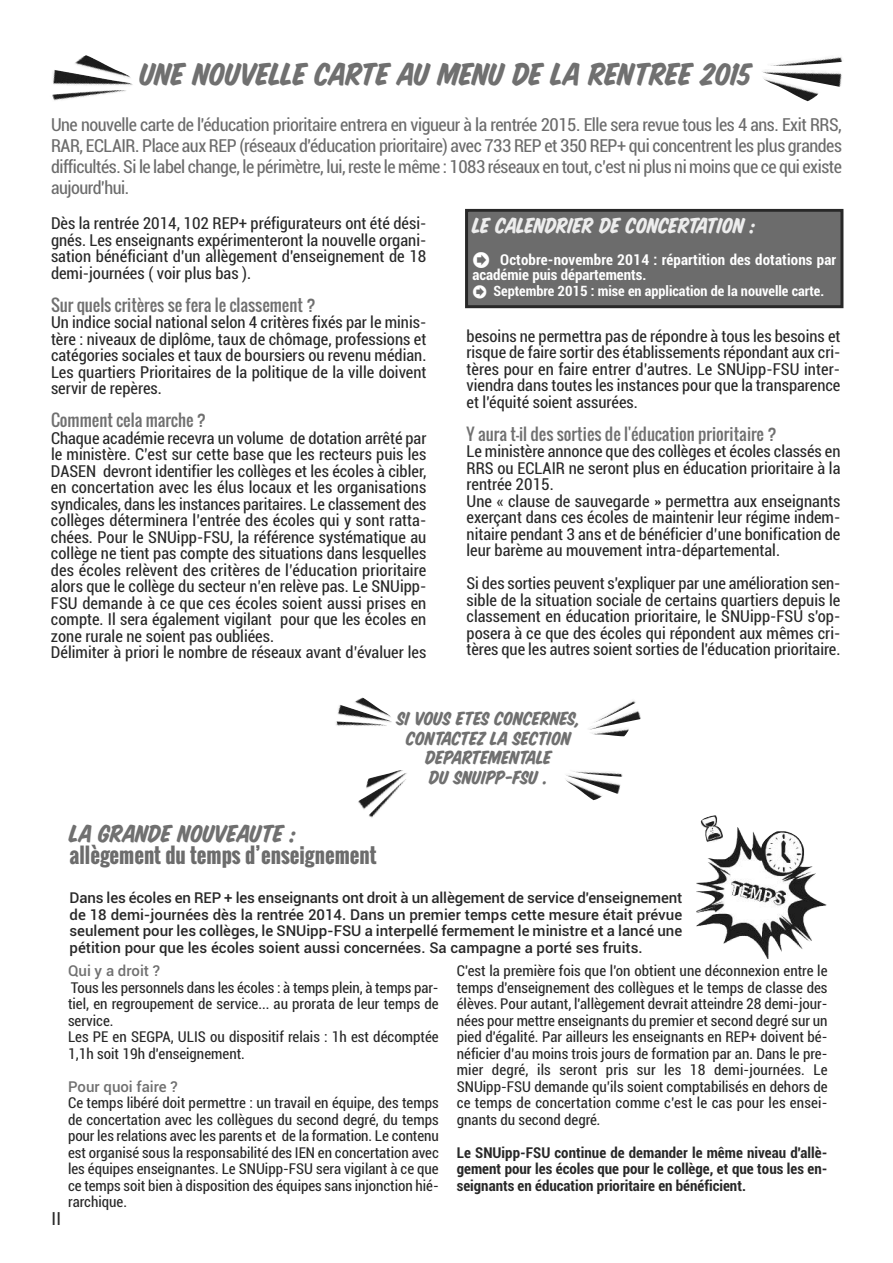
<style>
.page{position:relative;width:893px;height:1263px;background:#fff}
.page>*{position:absolute;margin:0;border:0;box-sizing:border-box;transform-origin:0 0}
.t1{font:34.8px "House Sampler House Slant";letter-spacing:-.01em;color:#707070}
.t2{font:27px "House Sampler House Slant";letter-spacing:-.01em;color:#707070}
.t3{font:24px "House Sampler House Slant";letter-spacing:-.005em;color:#ededed}
.t4{font:21px/19.5px "House Sampler House Slant";letter-spacing:-.005em;color:#707070;text-align:center}
.t5{font:700 21px "Oswald";color:#6c6c6c}
.t6{font:condensed 18px/21px "Roboto";letter-spacing:-.025em;color:#6c6c6c;text-align:justify}
.t7{font:18px "Helvetica";color:#282828}
.t8{font:condensed 16.5px/16.5px "Roboto";color:#282828;text-align:justify}
.t9{font:16.5px "Oswald";color:#707070}
.t10{font:condensed 15px/16.5px "Roboto";color:#282828;text-align:justify}
.t11{font:500 15px/16.5px "Roboto";color:#282828;text-align:justify}
.t12{font:700 condensed 15px/16.5px "Roboto";color:#282828;text-align:justify}
.t13{font:700 condensed 15px/15.8px "Roboto";letter-spacing:.01em;color:#fff}
.t14{font:500 15px "Roboto";color:#707070}
.t15{font:700 condensed 14.4px "Roboto";color:#fff}
.s1{font-family:"J Cfg";font-weight:400;font-stretch:normal;font-size:17.25px}
.s2{font-family:"J Cfg";font-weight:400;font-stretch:normal}
.s3{font-style:italic}
</style>
<div class="page">
<div style="left:468px;top:212px;width:372px;height:93px;background:#6c6c6c"></div>
<div style="left:465px;top:209px;width:378px;height:99px;border:3px solid #282828"></div>
<img style="left:762px;top:57px;width:80px;height:44px">
<img style="left:52px;top:55px;width:81px;height:46px">
<img style="left:696px;top:815px;width:131px;height:144px">
<img style="left:566px;top:771px;width:57px;height:29px">
<img style="left:336px;top:697px;width:56px;height:29px">
<img style="left:589px;top:701px;width:52px;height:35px">
<img style="left:358px;top:770px;width:49px;height:48px">
<h1 class="t1" style="left:139px;top:53px;width:613px">UNE NOUVELLE CARTE AU MENU DE LA RENTREE 2015</h1>
<p class="t6" style="left:51px;top:114px;width:792px">Une nouvelle carte de l'éducation prioritaire entrera en vigueur à la rentrée 2015. Elle sera revue tous les 4 ans. Exit RRS, RAR, ECLAIR. Place aux REP (réseaux d'éducation prioritaire) avec 733 REP et 350 REP+ qui concentrent les plus grandes difficultés. Si le label change, le périmètre, lui, reste le même : 1083 réseaux en tout, c’est ni plus ni moins que ce qui existe aujourd'hui.</p>
<p class="t8" style="left:51px;top:215px;width:377px">Dès la rentrée 2014, 102 REP+ préfigurateurs ont été dési&shy;gnés. Les enseignants expérimenteront la nouvelle organi&shy;sation bénéficiant d'un allègement d'enseignement de 18 demi-journées ( voir plus bas ).</p>
<p class="t9" style="left:51px;top:296px;width:266px">Sur quels critères se fera le classement ?</p>
<p class="t8" style="left:51px;top:314px;width:377px">Un indice social national selon 4 critères fixés par le minis&shy;tère : niveaux de diplôme, taux de chômage, professions et catégories sociales et taux de boursiers ou revenu médian.<br>Les quartiers Prioritaires de la politique de la ville doivent servir de repères.</p>
<p class="t9" style="left:51px;top:412px;width:157px">Comment cela marche ?</p>
<p class="t8" style="left:51px;top:430px;width:377px;text-align:left">Chaque académie recevra un volume de dotation arrêté par le ministère. C’est sur cette base que les recteurs puis les DASEN devront identifier les collèges et les écoles à cibler, en concertation avec les élus locaux et les organisations syndicales, dans les instances paritaires. Le classement des collèges déterminera l’entrée des écoles qui y sont ratta&shy;chées. Pour le SNUipp-FSU, la référence systématique au collège ne tient pas compte des situations dans lesquelles des écoles relèvent des critères de l’éducation prioritaire alors que le collège du secteur n’en relève pas. Le SNUipp-FSU demande à ce que ces écoles soient aussi prises en compte. Il sera également vigilant pour que les écoles en zone rurale ne soient pas oubliées.<br>Délimiter à priori le nombre de réseaux avant d’évaluer les</p>
<h3 class="t3" style="left:472px;top:211px;width:285px">LE CALENDRIER DE CONCERTATION :</h3>
<p class="t13" style="left:472px;top:251px;width:365px"><span class="s1">➲</span> Octobre-novembre 2014 : répartition des dotations par académie puis départements.</p>
<p class="t15" style="left:472px;top:283px;width:353px"><span class="s2">➲</span> Septembre 2015 : mise en application de la nouvelle carte.</p>
<p class="t8" style="left:467px;top:328px;width:375px">besoins ne permettra pas de répondre à tous les besoins et risque de faire sortir des établissements répondant aux cri&shy;tères pour en faire entrer d’autres. Le SNUipp-FSU inter&shy;viendra dans toutes les instances pour que la transparence et l'équité soient assurées.</p>
<p class="t9" style="left:467px;top:425px;width:312px">Y aura t-il des sorties de l'éducation prioritaire ?</p>
<p class="t8" style="left:467px;top:443px;width:375px;text-align:left">Le ministère annonce que des collèges et écoles classés en RRS ou ECLAIR ne seront plus en éducation prioritaire à la rentrée 2015.<br>Une « clause de sauvegarde » permettra aux enseignants exerçant dans ces écoles de maintenir leur régime indem&shy;nitaire pendant 3 ans et de bénéficier d’une bonification de leur barème au mouvement intra-départemental.</p>
<p class="t8" style="left:467px;top:575px;width:375px">Si des sorties peuvent s'expliquer par une amélioration sen&shy;sible de la situation sociale de certains quartiers depuis le classement en éducation prioritaire, le SNUipp-FSU s'op&shy;posera à ce que des écoles qui répondent aux mêmes cri&shy;tères que les autres soient sorties de l'éducation prioritaire.</p>
<p class="t4" style="left:397px;top:708px;width:185px">SI VOUS ETES CONCERNES,<br>CONTACTEZ LA SECTION<br>DEPARTEMENTALE<br>DU SNUIPP-FSU .</p>
<h2 class="t2" style="left:70px;top:817px;width:229px">LA GRANDE NOUVEAUTE :</h2>
<p class="t5" style="left:70px;top:845px;width:309px">allègement du temps d’enseignement</p>
<p class="t11" style="left:70px;top:890px;width:614px">Dans les écoles en REP + les enseignants ont droit à un allègement de service d'enseignement de 18 demi-journées dès la rentrée 2014. Dans un premier temps cette mesure était prévue seulement pour les collèges, le SNUipp-FSU a interpellé fermement le ministre et a lancé une pétition pour que les écoles soient aussi concernées. Sa campagne a porté ses fruits.</p>
<p class="t7" style="left:51px;top:1209px;width:12px">II</p>
<p class="t14" style="left:68px;top:962px;width:94px">Qui y a droit ?</p>
<p class="t10" style="left:68px;top:979px;width:372px;text-align:left">Tous les personnels dans les écoles : à temps plein, à temps par&shy;tiel, en regroupement de service... au prorata de leur temps de service.<br>Les PE en SEGPA, ULIS ou dispositif relais : 1h est décomptée 1,1h soit 19h d'enseignement.</p>
<p class="t14" style="left:68px;top:1078px;width:111px">Pour quoi faire ?</p>
<p class="t10" style="left:68px;top:1095px;width:372px">Ce temps libéré doit permettre : un travail en équipe, des temps de concertation avec les collègues du second degré, du temps pour les relations avec les parents et de la formation. Le contenu est organisé sous la responsabilité des IEN en concertation avec les équipes enseignantes. Le SNUipp-FSU sera vigilant à ce que ce temps soit bien à disposition des équipes sans injonction hié&shy;rarchique.</p>
<p class="t10" style="left:457px;top:963px;width:372px">C'est la première fois que l'on obtient une déconnexion entre le temps d'enseignement des collègues et le temps de classe des élèves. Pour autant, l'allègement devrait atteindre 28 demi-jour&shy;nées pour mettre enseignants du premier et second degré sur un pied d'égalité. Par ailleurs les enseignants en REP+ doivent bé&shy;néficier d’au moins trois jours de formation par an. Dans le pre&shy;mier degré, ils seront pris sur les 18 demi-journées. Le SNUipp-FSU demande qu’ils soient comptabilisés en dehors de ce temps de concertation comme c’est le cas pour les ensei&shy;gnants du second degré<span class="s3">.</span></p>
<p class="t12" style="left:457px;top:1144px;width:372px">Le SNUipp-FSU continue de demander le même niveau d'allè&shy;gement pour les écoles que pour le collège, et que tous les en&shy;seignants en éducation prioritaire en bénéficient.</p>
</div>
